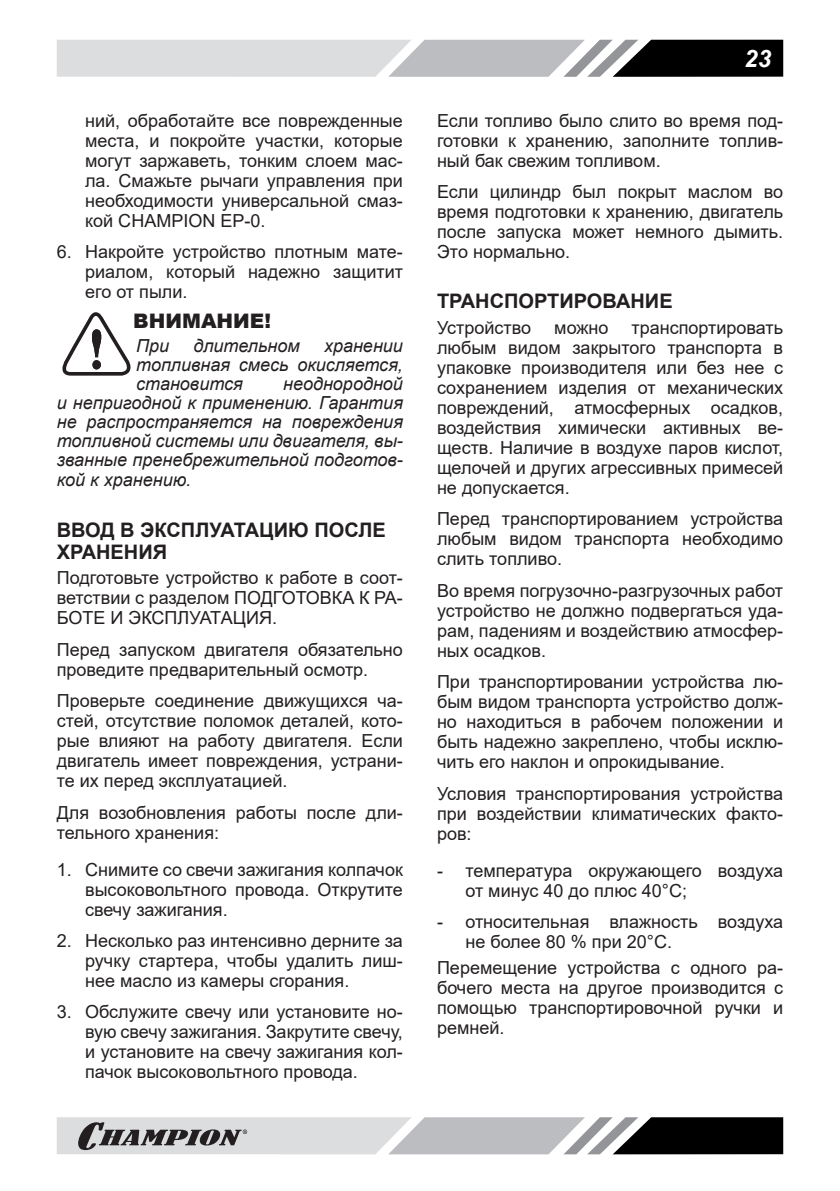
<style>
.page{position:relative;width:840px;height:1191px;background:#fff}
.page>*{position:absolute;margin:0;border:0;box-sizing:border-box;transform-origin:0 0}
.t1{font:italic 700 24px "Arial";color:#fff}
.t2{font:700 20px/22px "Arial";color:#231f20}
.t3{font:900 20px "Arial";color:#231f20}
.p_list{font:18px/20px "Arial";color:#231f20;text-align:justify}
.p{font:italic 18px/19.2px "Arial";color:#231f20;text-align:justify}
</style>
<div class="page">
<svg style="left:57px;top:40px;width:725px;height:37px;background:#a7a8aa"></svg>
<svg style="left:57px;top:1117px;width:725px;height:37px;background:#9c9d9e"></svg>
<svg style="left:62px;top:312px;width:69px;height:63px"></svg>
<p class="p_list" style="left:85px;top:110px;width:319px">ний, обработайте все поврежденные места, и покройте участки, которые могут заржаветь, тонким слоем мас&shy;ла. Смажьте рычаги управления при необходимости универсальной смаз&shy;кой CHAMPION EP-0.</p>
<p class="p_list" style="left:85px;top:241px;width:319px;text-indent:-28px">6. Накройте устройство плотным мате&shy;риалом, который надежно защитит его от пыли.</p>
<p class="t3" style="left:133px;top:306px;width:139px">ВНИМАНИЕ!</p>
<p class="p" style="left:136px;top:337px;width:35px">При</p>
<p class="p" style="left:193px;top:337px;width:108px">длительном</p>
<p class="p" style="left:136px;top:337px;width:268px;text-indent:188px">хранении топливная смесь окисляется, становится</p>
<p class="p" style="left:57px;top:375px;width:347px;text-indent:226px">неоднородной и непригодной к применению. Гарантия не распространяется на повреждения топливной системы или двигателя, вы&shy;званные пренебрежительной подготов&shy;кой к хранению.</p>
<p class="t2" style="left:57px;top:519px;width:330px">ВВОД В ЭКСПЛУАТАЦИЮ ПОСЛЕ<br>ХРАНЕНИЯ</p>
<p class="p_list" style="left:57px;top:568px;width:347px">Подготовьте устройство к работе в соот&shy;ветствии с разделом ПОДГОТОВКА К РА-БОТЕ И ЭКСПЛУАТАЦИЯ.</p>
<p class="p_list" style="left:57px;top:639px;width:347px">Перед запуском двигателя обязательно проведите предварительный осмотр.</p>
<p class="p_list" style="left:57px;top:690px;width:347px">Проверьте соединение движущихся ча&shy;стей, отсутствие поломок деталей, кото&shy;рые влияют на работу двигателя. Если двигатель имеет повреждения, устрани&shy;те их перед эксплуатацией.</p>
<p class="p_list" style="left:57px;top:802px;width:347px">Для возобновления работы после дли&shy;тельного хранения:</p>
<p class="p_list" style="left:85px;top:859px;width:319px;text-indent:-28px">1. Снимите со свечи зажигания колпачок высоковольтного провода. Открутите свечу зажигания.</p>
<p class="p_list" style="left:85px;top:930px;width:319px;text-indent:-28px">2. Несколько раз интенсивно дерните за ручку стартера, чтобы удалить лиш&shy;нее масло из камеры сгорания.</p>
<p class="p_list" style="left:85px;top:1001px;width:319px;text-indent:-28px">3. Обслужите свечу или установите но&shy;вую свечу зажигания. Закрутите свечу, и установите на свечу зажигания кол&shy;пачок высоковольтного провода.</p>
<h1 class="t1" style="left:743px;top:42px;width:28px">23</h1>
<p class="p_list" style="left:437px;top:110px;width:347px">Если топливо было слито во время под&shy;готовки к хранению, заполните топлив&shy;ный бак свежим топливом.</p>
<p class="p_list" style="left:437px;top:181px;width:347px">Если цилиндр был покрыт маслом во время подготовки к хранению, двигатель после запуска может немного дымить.<br>Это нормально.</p>
<p class="t2" style="left:437px;top:290px;width:237px">ТРАНСПОРТИРОВАНИЕ</p>
<p class="p_list" style="left:437px;top:317px;width:96px">Устройство</p>
<p class="p_list" style="left:554px;top:317px;width:56px">можно</p>
<p class="p_list" style="left:437px;top:317px;width:347px;text-indent:194px">транспортировать любым видом закрытого транспорта в упаковке производителя или без нее с сохранением изделия от механических повреждений, атмосферных осадков, воздействия химически активных ве&shy;ществ. Наличие в воздухе паров кислот, щелочей и других агрессивных примесей не допускается.</p>
<p class="p_list" style="left:437px;top:509px;width:347px">Перед транспортированием устройства любым видом транспорта необходимо слить топливо.</p>
<p class="p_list" style="left:437px;top:580px;width:347px">Во время погрузочно-разгрузочных работ устройство не должно подвергаться уда&shy;рам, падениям и воздействию атмосфер&shy;ных осадков.</p>
<p class="p_list" style="left:437px;top:671px;width:347px">При транспортировании устройства лю&shy;бым видом транспорта устройство долж&shy;но находиться в рабочем положении и быть надежно закреплено, чтобы исклю&shy;чить его наклон и опрокидывание.</p>
<p class="p_list" style="left:437px;top:783px;width:347px">Условия транспортирования устройства при воздействии климатических факто&shy;ров:</p>
<p class="p_list" style="left:465px;top:860px;width:319px;text-indent:-28px">- температура окружающего воздуха от минус 40 до плюс 40°С;</p>
<p class="p_list" style="left:465px;top:911px;width:319px;text-indent:-28px">- относительная влажность воздуха не более 80 % при 20°С.</p>
<p class="p_list" style="left:437px;top:957px;width:347px">Перемещение устройства с одного ра&shy;бочего места на другое производится с помощью транспортировочной ручки и ремней.</p>
</div>
